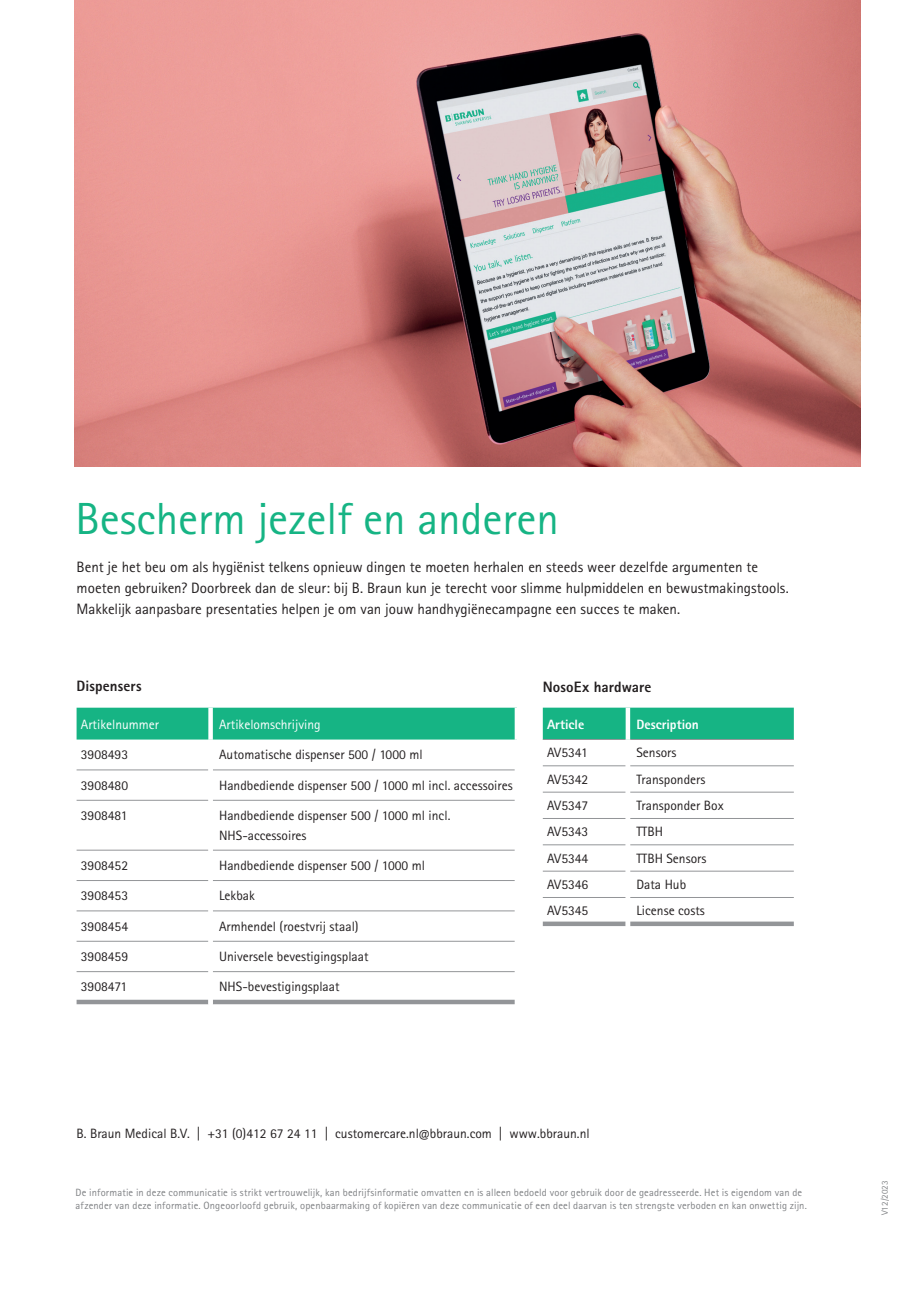
<style>
.page{position:relative;width:919px;height:1289px;background:#fff}
.page>*{position:absolute;margin:0;border:0;box-sizing:border-box;transform-origin:0 0}
.t1{font:45px "Rotis Sans Serif Pro";color:#16b484}
.t2{font:15px/21px "Rotis Sans Serif Pro";color:#231f20}
.t3{font:800 15px "Rotis Sans Serif Pro";letter-spacing:.005em;color:#231f20}
.t4{font:13.5px/19.5px "Rotis Sans Serif Pro";color:#231f20}
.t5{font:13.5px "Rotis Sans Serif Pro";color:#fff}
.t6{font:800 13.5px "Rotis Sans Serif Pro";color:#fff}
.t7{font:10.5px/13.5px "Rotis Sans Serif Pro";letter-spacing:.015em;color:#808285}
.t8{font:9px "Rotis Sans Serif Pro";letter-spacing:.015em;color:#808285}
</style>
<div class="page">
<img style="left:74px;top:0;width:786px;height:467px">
<div style="left:542px;top:707px;width:251px;height:32px;background:#16b484"></div>
<hr style="left:542px;top:739px;width:83px;height:1px;background:#939598">
<hr style="left:630px;top:739px;width:163px;height:1px;background:#939598">
<hr style="left:542px;top:765px;width:83px;height:1px;background:#939598">
<hr style="left:630px;top:765px;width:163px;height:1px;background:#939598">
<hr style="left:542px;top:791px;width:83px;height:1px;background:#939598">
<hr style="left:630px;top:791px;width:163px;height:1px;background:#939598">
<hr style="left:542px;top:818px;width:83px;height:1px;background:#939598">
<hr style="left:630px;top:818px;width:163px;height:1px;background:#939598">
<hr style="left:542px;top:844px;width:83px;height:1px;background:#939598">
<hr style="left:630px;top:844px;width:163px;height:1px;background:#939598">
<hr style="left:542px;top:870px;width:83px;height:1px;background:#939598">
<hr style="left:630px;top:870px;width:163px;height:1px;background:#939598">
<div style="left:542px;top:921px;width:83px;height:5px;background:#939598"></div>
<div style="left:630px;top:921px;width:163px;height:5px;background:#939598"></div>
<hr style="left:542px;top:897px;width:83px;height:1px;background:#939598">
<hr style="left:630px;top:897px;width:163px;height:1px;background:#939598">
<div style="left:625px;top:707px;width:5px;height:32px;background:#fff"></div>
<div style="left:77px;top:707px;width:437px;height:32px;background:#16b484"></div>
<hr style="left:77px;top:769px;width:131px;height:1px;background:#939598">
<hr style="left:213px;top:769px;width:301px;height:1px;background:#939598">
<hr style="left:77px;top:800px;width:131px;height:1px;background:#939598">
<hr style="left:213px;top:800px;width:301px;height:1px;background:#939598">
<hr style="left:77px;top:849px;width:131px;height:1px;background:#939598">
<hr style="left:213px;top:849px;width:301px;height:1px;background:#939598">
<hr style="left:77px;top:880px;width:131px;height:1px;background:#939598">
<hr style="left:213px;top:880px;width:301px;height:1px;background:#939598">
<hr style="left:77px;top:910px;width:131px;height:1px;background:#939598">
<hr style="left:213px;top:910px;width:301px;height:1px;background:#939598">
<hr style="left:77px;top:940px;width:131px;height:1px;background:#939598">
<hr style="left:213px;top:940px;width:301px;height:1px;background:#939598">
<div style="left:77px;top:999px;width:131px;height:5px;background:#939598"></div>
<div style="left:213px;top:999px;width:301px;height:5px;background:#939598"></div>
<hr style="left:77px;top:971px;width:131px;height:1px;background:#939598">
<hr style="left:213px;top:971px;width:301px;height:1px;background:#939598">
<div style="left:208px;top:707px;width:5px;height:32px;background:#fff"></div>
<h1 class="t1" style="left:76px;top:492px;width:485px">Bescherm jezelf en anderen</h1>
<p class="t2" style="left:77px;top:556px;width:713px">Bent je het beu om als hygiënist telkens opnieuw dingen te moeten herhalen en steeds weer dezelfde argumenten te moeten gebruiken? Doorbreek dan de sleur: bij B. Braun kun je terecht voor slimme hulpmiddelen en bewustmakingstools.<br>Makkelijk aanpasbare presentaties helpen je om van jouw handhygiënecampagne een succes te maken.</p>
<p class="t3" style="left:77px;top:676px;width:66px">Dispensers</p>
<p class="t5" style="left:81px;top:716px;width:80px">Artikelnummer</p>
<p class="t5" style="left:219px;top:716px;width:103px">Artikelomschrijving</p>
<p class="t4" style="left:81px;top:745px;width:49px">3908493</p>
<p class="t4" style="left:219px;top:745px;width:205px">Automatische dispenser 500 / 1000 ml</p>
<p class="t4" style="left:81px;top:775px;width:49px">3908480</p>
<p class="t4" style="left:219px;top:775px;width:295px">Handbediende dispenser 500 / 1000 ml incl. accessoires</p>
<p class="t4" style="left:81px;top:806px;width:48px">3908481</p>
<p class="t4" style="left:219px;top:806px;width:233px">Handbediende dispenser 500 / 1000 ml incl.<br>NHS-accessoires</p>
<p class="t4" style="left:81px;top:855px;width:49px">3908452</p>
<p class="t4" style="left:219px;top:855px;width:207px">Handbediende dispenser 500 / 1000 ml</p>
<p class="t4" style="left:81px;top:886px;width:49px">3908453</p>
<p class="t4" style="left:219px;top:886px;width:37px">Lekbak</p>
<p class="t4" style="left:81px;top:916px;width:49px">3908454</p>
<p class="t4" style="left:219px;top:916px;width:141px">Armhendel (roestvrij staal)</p>
<p class="t4" style="left:81px;top:946px;width:49px">3908459</p>
<p class="t4" style="left:219px;top:946px;width:151px">Universele bevestigingsplaat</p>
<p class="t4" style="left:81px;top:977px;width:48px">3908471</p>
<p class="t4" style="left:219px;top:977px;width:122px">NHS-bevestigingsplaat</p>
<p class="t3" style="left:542px;top:677px;width:110px">NosoEx hardware</p>
<p class="t6" style="left:547px;top:715px;width:39px">Article</p>
<p class="t6" style="left:636px;top:715px;width:64px">Description</p>
<p class="t4" style="left:547px;top:743px;width:42px">AV5341</p>
<p class="t4" style="left:636px;top:743px;width:41px">Sensors</p>
<p class="t4" style="left:547px;top:769px;width:43px">AV5342</p>
<p class="t4" style="left:636px;top:769px;width:70px">Transponders</p>
<p class="t4" style="left:547px;top:795px;width:43px">AV5347</p>
<p class="t4" style="left:636px;top:795px;width:89px">Transponder Box</p>
<p class="t4" style="left:547px;top:822px;width:43px">AV5343</p>
<p class="t4" style="left:636px;top:822px;width:28px">TTBH</p>
<p class="t4" style="left:547px;top:848px;width:43px">AV5344</p>
<p class="t4" style="left:636px;top:848px;width:71px">TTBH Sensors</p>
<p class="t4" style="left:547px;top:874px;width:43px">AV5346</p>
<p class="t4" style="left:636px;top:874px;width:51px">Data Hub</p>
<p class="t4" style="left:547px;top:901px;width:43px">AV5345</p>
<p class="t4" style="left:636px;top:901px;width:70px">License costs</p>
<p class="t4" style="left:77px;top:1123px;width:514px">B. Braun Medical B.V. | +31 (0)412 67 24 11 | customercare.nl@bbraun.com | www.bbraun.nl</p>
<p class="t7" style="left:76px;top:1185px;width:732px">De informatie in deze communicatie is strikt vertrouwelijk, kan bedrijfsinformatie omvatten en is alleen bedoeld voor gebruik door de geadresseerde. Het is eigendom van de afzender van deze informatie. Ongeoorloofd gebruik, openbaarmaking of kopiëren van deze communicatie of een deel daarvan is ten strengste verboden en kan onwettig zijn.</p>
<p class="t8" style="left:879px;top:1215px;width:37px;rotate:-90deg">V12/2023</p>
</div>
